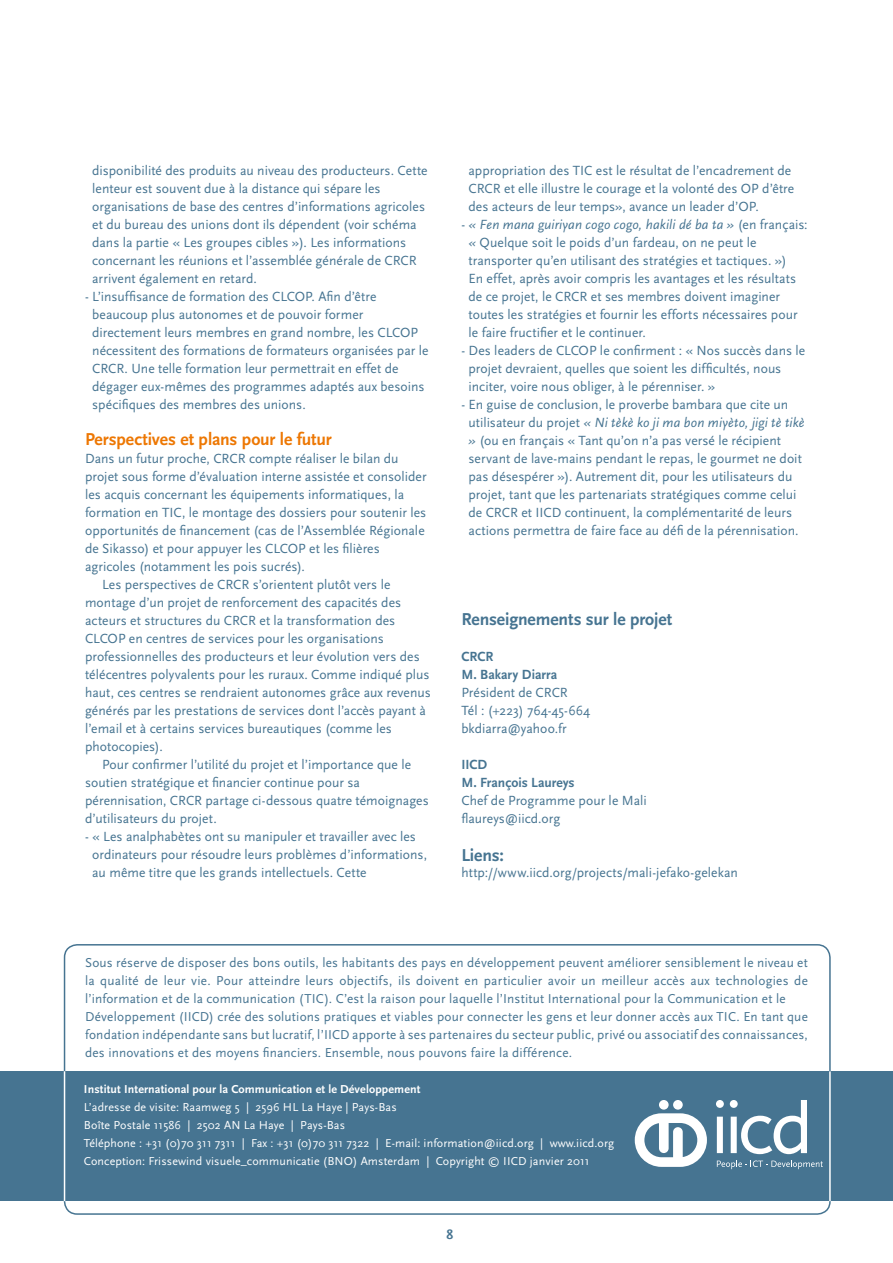
<style>
.page{position:relative;width:893px;height:1263px;background:#fff}
.page>*{position:absolute;margin:0;border:0;box-sizing:border-box;transform-origin:0 0}
.t1{font:700 18px "Scala Sans";letter-spacing:-.01em;color:#467491}
.t2{font:700 18px "Scala Sans";letter-spacing:-.01em;color:#ed7703}
.t3{font:13.8px/18px "Scala Sans";letter-spacing:.005em;color:#467491}
.t4{font:700 13.8px/18px "Scala Sans";color:#467491}
.t5{font:13.5px/18px "Scala Sans";letter-spacing:.015em;color:#467491}
.t6{font:12px/18px "Scala Sans";letter-spacing:.01em;color:#fff}
.t7{font:700 12px "Scala Sans";letter-spacing:.01em;color:#fff}
.s1{font-style:italic}
</style>
<div class="page">
<div style="left:0;top:1071px;width:893px;height:130px;background:#467491"></div>
<div style="left:64px;top:944px;width:767px;height:271px;border:2px solid #467491;border-radius:13px"></div>
<hr style="left:64px;top:1071px;width:1px;height:130px;background:#fff">
<hr style="left:829px;top:1071px;width:2px;height:130px;background:#fff">
<svg style="left:717px;top:1160px;width:106px;height:9px"></svg>
<svg style="left:716px;top:1100px;width:8px;height:53px"></svg>
<svg style="left:730px;top:1100px;width:77px;height:54px"></svg>
<div style="left:659px;top:1100px;width:10px;height:9px;background:#fff;border-radius:50%"></div>
<div style="left:673px;top:1100px;width:10px;height:9px;background:#fff;border-radius:50%"></div>
<svg style="left:635px;top:1113px;width:72px;height:54px"></svg>
<p class="t3" style="left:92px;top:162px;width:337px">disponibilité des produits au niveau des producteurs. Cette lenteur est souvent due à la distance qui sépare les organisations de base des centres d’informations agricoles et du bureau des unions dont ils dépendent (voir schéma dans la partie « Les groupes cibles »). Les informations concernant les réunions et l’assemblée générale de CRCR arrivent également en retard.</p>
<p class="t3" style="left:92px;top:288px;width:338px;text-indent:-7px">- L’insuffisance de formation des CLCOP. Afin d’être beaucoup plus autonomes et de pouvoir former directement leurs membres en grand nombre, les CLCOP nécessitent des formations de formateurs organisées par le CRCR. Une telle formation leur permettrait en effet de dégager eux-mêmes des programmes adaptés aux besoins spécifiques des membres des unions.</p>
<h1 class="t2" style="left:85px;top:430px;width:248px">Perspectives et plans pour le futur</h1>
<p class="t3" style="left:85px;top:450px;width:315px">Dans un futur proche, CRCR compte réaliser le bilan du</p>
<p class="t3" style="left:85px;top:468px;width:343px">projet sous forme d’évaluation interne assistée et consolider</p>
<p class="t3" style="left:85px;top:486px;width:321px">les acquis concernant les équipements informatiques, la</p>
<p class="t3" style="left:85px;top:504px;width:343px">formation en TIC, le montage des dossiers pour soutenir les</p>
<p class="t3" style="left:85px;top:522px;width:341px">opportunités de financement (cas de l’Assemblée Régionale</p>
<p class="t3" style="left:85px;top:540px;width:296px">de Sikasso) et pour appuyer les CLCOP et les filières</p>
<p class="t3" style="left:85px;top:558px;width:221px">agricoles (notamment les pois sucrés).</p>
<p class="t3" style="left:102px;top:576px;width:290px">Les perspectives de CRCR s’orientent plutôt vers le</p>
<p class="t3" style="left:85px;top:594px;width:318px">montage d’un projet de renforcement des capacités des</p>
<p class="t3" style="left:85px;top:612px;width:312px">acteurs et structures du CRCR et la transformation des</p>
<p class="t3" style="left:85px;top:630px;width:300px">CLCOP en centres de services pour les organisations</p>
<p class="t3" style="left:85px;top:648px;width:336px">professionnelles des producteurs et leur évolution vers des</p>
<p class="t3" style="left:85px;top:666px;width:346px">télécentres polyvalents pour les ruraux. Comme indiqué plus</p>
<p class="t3" style="left:85px;top:684px;width:347px">haut, ces centres se rendraient autonomes grâce aux revenus</p>
<p class="t3" style="left:85px;top:702px;width:342px">générés par les prestations de services dont l’accès payant à</p>
<p class="t3" style="left:85px;top:720px;width:308px">l’email et à certains services bureautiques (comme les</p>
<p class="t3" style="left:85px;top:738px;width:79px">photocopies).</p>
<p class="t3" style="left:102px;top:756px;width:311px">Pour confirmer l’utilité du projet et l’importance que le</p>
<p class="t3" style="left:85px;top:774px;width:276px">soutien stratégique et financier continue pour sa</p>
<p class="t3" style="left:85px;top:792px;width:345px">pérennisation, CRCR partage ci-dessous quatre témoignages</p>
<p class="t3" style="left:85px;top:810px;width:133px">d’utilisateurs du projet.</p>
<p class="t3" style="left:92px;top:828px;width:336px;text-indent:-7px">- « Les analphabètes ont su manipuler et travailler avec les ordinateurs pour résoudre leurs problèmes d’informations, au même titre que les grands intellectuels. Cette</p>
<p class="t3" style="left:468px;top:162px;width:327px">appropriation des TIC est le résultat de l’encadrement de<br>CRCR et elle illustre le courage et la volonté des OP d’être des acteurs de leur temps», avance un leader d’OP.</p>
<p class="t3" style="left:468px;top:216px;width:341px;text-indent:-7px">- <span class="s1">« Fen mana guiriyan cogo cogo, hakili dé ba ta »</span> (en français: <span class="s1">«</span> Quelque soit le poids d’un fardeau, on ne peut le transporter qu’en utilisant des stratégies et tactiques. »)<br>En effet, après avoir compris les avantages et les résultats de ce projet, le CRCR et ses membres doivent imaginer toutes les stratégies et fournir les efforts nécessaires pour le faire fructifier et le continuer.</p>
<p class="t3" style="left:468px;top:342px;width:338px;text-indent:-7px">- Des leaders de CLCOP le confirment : « Nos succès dans le projet devraient, quelles que soient les difficultés, nous inciter, voire nous obliger, à le pérenniser. »</p>
<p class="t3" style="left:468px;top:396px;width:338px;text-indent:-7px">- En guise de conclusion, le proverbe bambara que cite un utilisateur du projet <span class="s1">« Ni tèkè ko ji ma bon miyèto, jigi tè tikè »</span> (ou en français « Tant qu’on n’a pas versé le récipient servant de lave-mains pendant le repas, le gourmet ne doit pas désespérer »). Autrement dit, pour les utilisateurs du projet, tant que les partenariats stratégiques comme celui de CRCR et IICD continuent, la complémentarité de leurs actions permettra de faire face au défi de la pérennisation.</p>
<h1 class="t1" style="left:461px;top:610px;width:212px">Renseignements sur le projet</h1>
<p class="t4" style="left:461px;top:648px;width:97px">CRCR<br>M. Bakary Diarra</p>
<p class="t3" style="left:461px;top:684px;width:130px">Président de CRCR<br>Tél : (+223) 764-45-664 bkdiarra@yahoo.fr</p>
<p class="t4" style="left:461px;top:756px;width:115px">IICD<br>M. François Laureys</p>
<p class="t3" style="left:461px;top:792px;width:187px">Chef de Programme pour le Mali flaureys@iicd.org</p>
<h1 class="t1" style="left:461px;top:845px;width:44px">Liens:</h1>
<p class="t3" style="left:461px;top:864px;width:278px">http://www.iicd.org/projects/mali-jefako-gelekan</p>
<p class="t5" style="left:85px;top:954px;width:724px">Sous réserve de disposer des bons outils, les habitants des pays en développement peuvent améliorer sensiblement le niveau et la qualité de leur vie. Pour atteindre leurs objectifs, ils doivent en particulier avoir un meilleur accès aux technologies de l’information et de la communication (TIC). C’est la raison pour laquelle l’Institut International pour la Communication et le Développement (IICD) crée des solutions pratiques et viables pour connecter les gens et leur donner accès aux TIC. En tant que fondation indépendante sans but lucratif, l’IICD apporte à ses partenaires du secteur public, privé ou associatif des connaissances, des innovations et des moyens financiers. Ensemble, nous pouvons faire la différence.</p>
<p class="t7" style="left:84px;top:1083px;width:338px">Institut International pour la Communication et le Développement</p>
<p class="t6" style="left:84px;top:1098px;width:532px">L’adresse de visite: Raamweg 5 | 2596 HL La Haye | Pays-Bas<br>Boîte Postale 11586 | 2502 AN La Haye | Pays-Bas<br>Téléphone : +31 (0)70 311 7311 | Fax : +31 (0)70 311 7322 | E-mail: information@iicd.org | www.iicd.org Conception: Frissewind visuele_communicatie (BNO) Amsterdam | Copyright © IICD janvier 2011</p>
<p class="t4" style="left:446px;top:1225px;width:8px">8</p>
</div>
